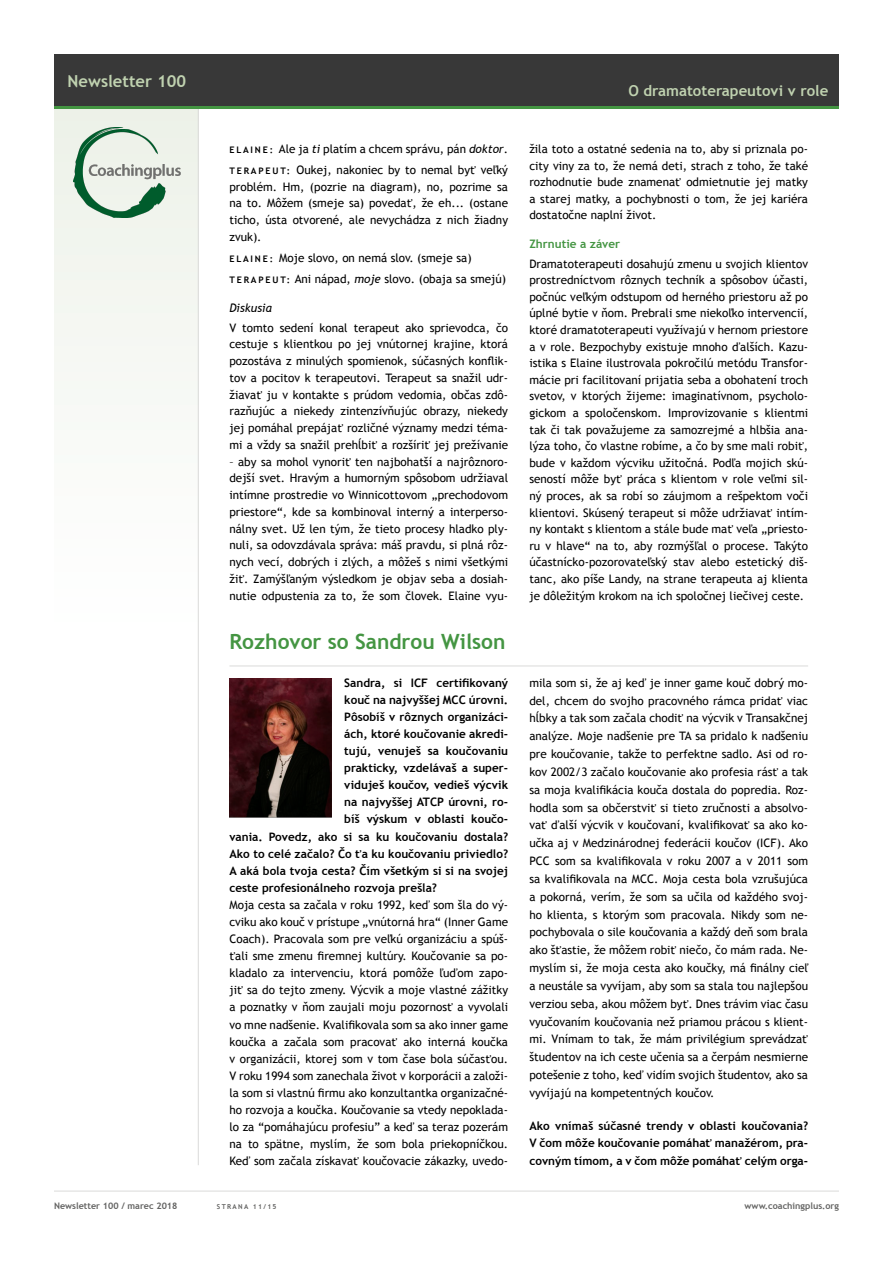
<style>
.page{position:relative;width:893px;height:1263px;background:#fff}
.page>*{position:absolute;margin:0;border:0;box-sizing:border-box;transform-origin:0 0}
.t1{font:700 21px "Trebuchet MS";color:#449542}
.t2{font:700 16.5px "Trebuchet MS";color:#c0d2b0}
.t3{font:700 15px "Trebuchet MS";color:#c0d2b0}
.t4{font:11.7px/16.6px "Trebuchet MS";color:#000;text-align:justify}
.t5{font:700 11.7px/17.9px "Trebuchet MS";color:#000;text-align:justify}
.t6{font:700 11.7px "Trebuchet MS";color:#449542}
.t7{font:italic 11.7px "Trebuchet MS";color:#000}
.t8{font:700 9px "Trebuchet MS";color:#636362}
.t9{font:700 6.75px "Trebuchet MS";letter-spacing:.2em;color:#636362}
.s1{font-weight:700;font-size:9px}
.s2{font-style:italic}
</style>
<div class="page">
<div style="left:54px;top:106px;width:145px;height:525px;background:#f7f9f5"></div>
<hr style="left:54px;top:1191px;width:785px;height:1px;background:#dadad9">
<hr style="left:198px;top:108px;width:1px;height:1057px;background:#dadad9">
<div style="left:54px;top:54px;width:785px;height:53px;background:#383838"></div>
<hr style="left:54px;top:106px;width:785px;height:3px;background:#449542">
<img style="left:74px;top:127px;width:106px;height:91px">
<hr style="left:229px;top:666px;width:579px;height:1px;background:#dadad9">
<img style="left:229px;top:678px;width:103px;height:139px">
<h2 class="t2" style="left:68px;top:70px;width:120px">Newsletter 100</h2>
<p class="t4" style="left:229px;top:138px;width:280px;line-height:21px"><span class="s1">E L A I N E :</span> Ale ja <span class="s2">ti</span> platím a chcem správu, pán <span class="s2">doktor</span>.<br><span class="s1">T E R A P E U T:</span> Oukej, nakoniec by to nemal byť veľký</p>
<p class="t4" style="left:229px;top:178px;width:280px">problém. Hm, (pozrie na diagram), no, pozrime sa na to. Môžem (smeje sa) povedať, že eh... (ostane ticho, ústa otvorené, ale nevychádza z nich žiadny zvuk).</p>
<p class="t4" style="left:229px;top:247px;width:278px;line-height:21px"><span class="s1">E L A I N E :</span> Moje slovo, on nemá slov. (smeje sa)<br><span class="s1">T E R A P E U T:</span> Ani nápad, <span class="s2">moje</span> slovo. (obaja sa smejú)</p>
<p class="t7" style="left:229px;top:301px;width:44px">Diskusia</p>
<p class="t4" style="left:229px;top:319px;width:280px">V tomto sedení konal terapeut ako sprievodca, čo cestuje s klientkou po jej vnútornej krajine, ktorá pozostáva z minulých spomienok, súčasných konflik&shy;tov a pocitov k terapeutovi. Terapeut sa snažil udr&shy;žiavať ju v kontakte s prúdom vedomia, občas zdô&shy;razňujúc a niekedy zintenzívňujúc obrazy, niekedy jej pomáhal prepájať rozličné významy medzi téma&shy;mi a vždy sa snažil prehĺbiť a rozšíriť jej prežívanie</p>
<p class="t4" style="left:229px;top:453px;width:280px">– aby sa mohol vynoriť ten najbohatší a najrôznoro&shy;dejší svet. Hravým a humorným spôsobom udržiaval intímne prostredie vo Winnicottovom „prechodovom priestore“, kde sa kombinoval interný a interperso&shy;nálny svet. Už len tým, že tieto procesy hladko ply&shy;nuli, sa odovzdávala správa: máš pravdu, si plná rôz&shy;nych vecí, dobrých i zlých, a môžeš s nimi všetkými žiť. Zamýšľaným výsledkom je objav seba a dosiah&shy;nutie odpustenia za to, že som človek. Elaine vyu-</p>
<h1 class="t1" style="left:229px;top:628px;width:278px">Rozhovor so Sandrou Wilson</h1>
<p class="t5" style="left:344px;top:674px;width:165px">Sandra, si ICF certifikovaný</p>
<p class="t5" style="left:344px;top:691px;width:165px">kouč na najvyššej MCC úrovni.</p>
<p class="t5" style="left:344px;top:708px;width:165px">Pôsobíš v rôznych organizáci-</p>
<p class="t5" style="left:344px;top:725px;width:165px">ách, ktoré koučovanie akredi-</p>
<p class="t5" style="left:344px;top:742px;width:165px">tujú, venuješ sa koučovaniu</p>
<p class="t5" style="left:344px;top:759px;width:165px">prakticky, vzdelávaš a super-</p>
<p class="t5" style="left:344px;top:776px;width:165px">viduješ koučov, vedieš výcvik</p>
<p class="t5" style="left:344px;top:793px;width:165px">na najvyššej ATCP úrovni, ro-</p>
<p class="t5" style="left:344px;top:810px;width:165px">bíš výskum v oblasti koučo-</p>
<p class="t5" style="left:229px;top:827px;width:280px">vania. Povedz, ako si sa ku koučovaniu dostala?</p>
<p class="t5" style="left:229px;top:844px;width:280px">Ako to celé začalo? Čo ťa ku koučovaniu priviedlo?</p>
<p class="t5" style="left:229px;top:862px;width:280px">A aká bola tvoja cesta? Čím všetkým si si na svojej</p>
<p class="t5" style="left:229px;top:879px;width:209px">ceste profesionálneho rozvoja prešla?</p>
<p class="t4" style="left:229px;top:896px;width:280px;line-height:17.1px">Moja cesta sa začala v roku 1992, keď som šla do vý&shy;cviku ako kouč v prístupe „vnútorná hra“ (Inner Game Coach). Pracovala som pre veľkú organizáciu a spúš&shy;ťali sme zmenu firemnej kultúry. Koučovanie sa po&shy;kladalo za intervenciu, ktorá pomôže ľuďom zapo&shy;jiť sa do tejto zmeny. Výcvik a moje vlastné zážitky a poznatky v ňom zaujali moju pozornosť a vyvolali vo mne nadšenie. Kvalifikovala som sa ako inner game koučka a začala som pracovať ako interná koučka v organizácii, ktorej som v tom čase bola súčasťou.<br>V roku 1994 som zanechala život v korporácii a založi&shy;la som si vlastnú firmu ako konzultantka organizačné&shy;ho rozvoja a koučka. Koučovanie sa vtedy nepoklada&shy;lo za “pomáhajúcu profesiu” a keď sa teraz pozerám na to spätne, myslím, že som bola priekopníčkou.<br>Keď som začala získavať koučovacie zákazky, uvedo-</p>
<p class="t3" style="left:628px;top:81px;width:201px">O dramatoterapeutovi v role</p>
<p class="t4" style="left:529px;top:141px;width:280px">žila toto a ostatné sedenia na to, aby si priznala po&shy;city viny za to, že nemá deti, strach z toho, že také rozhodnutie bude znamenať odmietnutie jej matky a starej matky, a pochybnosti o tom, že jej kariéra dostatočne naplní život.</p>
<p class="t6" style="left:529px;top:237px;width:92px">Zhrnutie a záver</p>
<p class="t4" style="left:529px;top:255px;width:280px">Dramatoterapeuti dosahujú zmenu u svojich klientov prostredníctvom rôznych techník a spôsobov účasti, počnúc veľkým odstupom od herného priestoru až po úplné bytie v ňom. Prebrali sme niekoľko intervencií, ktoré dramatoterapeuti využívajú v hernom priestore a v role. Bezpochyby existuje mnoho ďalších. Kazu&shy;istika s Elaine ilustrovala pokročilú metódu Transfor&shy;mácie pri facilitovaní prijatia seba a obohatení troch svetov, v ktorých žijeme: imaginatívnom, psycholo&shy;gickom a spoločenskom. Improvizovanie s klientmi tak či tak považujeme za samozrejmé a hlbšia ana&shy;lýza toho, čo vlastne robíme, a čo by sme mali robiť, bude v každom výcviku užitočná. Podľa mojich skú&shy;seností môže byť práca s klientom v role veľmi sil&shy;ný proces, ak sa robí so záujmom a rešpektom voči klientovi. Skúsený terapeut si môže udržiavať intím&shy;ny kontakt s klientom a stále bude mať veľa „priesto&shy;ru v hlave“ na to, aby rozmýšľal o procese. Takýto účastnícko-pozorovateľský stav alebo estetický diš&shy;tanc, ako píše Landy, na strane terapeuta aj klienta je dôležitým krokom na ich spoločnej liečivej ceste.</p>
<p class="t4" style="left:529px;top:674px;width:280px;line-height:17.9px">mila som si, že aj keď je inner game kouč dobrý mo&shy;del, chcem do svojho pracovného rámca pridať viac hĺbky a tak som začala chodiť na výcvik v Transakčnej analýze. Moje nadšenie pre TA sa pridalo k nadšeniu pre koučovanie, takže to perfektne sadlo. Asi od ro&shy;kov 2002/3 začalo koučovanie ako profesia rásť a tak sa moja kvalifikácia kouča dostala do popredia. Roz&shy;hodla som sa občerstviť si tieto zručnosti a absolvo&shy;vať ďalší výcvik v koučovaní, kvalifikovať sa ako ko&shy;učka aj v Medzinárodnej federácii koučov (ICF). Ako PCC som sa kvalifikovala v roku 2007 a v 2011 som sa kvalifikovala na MCC. Moja cesta bola vzrušujúca a pokorná, verím, že som sa učila od každého svoj&shy;ho klienta, s ktorým som pracovala. Nikdy som ne&shy;pochybovala o sile koučovania a každý deň som brala ako šťastie, že môžem robiť niečo, čo mám rada. Ne&shy;myslím si, že moja cesta ako koučky, má finálny cieľ a neustále sa vyvíjam, aby som sa stala tou najlepšou verziou seba, akou môžem byť. Dnes trávim viac času vyučovaním koučovania než priamou prácou s klient&shy;mi. Vnímam to tak, že mám privilégium sprevádzať študentov na ich ceste učenia sa a čerpám nesmierne potešenie z toho, keď vidím svojich študentov, ako sa vyvíjajú na kompetentných koučov.</p>
<p class="t5" style="left:529px;top:1116px;width:280px">Ako vnímaš súčasné trendy v oblasti koučovania?<br>V čom môže koučovanie pomáhať manažérom, pra&shy;covným tímom, a v čom môže pomáhať celým orga-</p>
<p class="t8" style="left:54px;top:1200px;width:125px">Newsletter 100 / marec 2018</p>
<p class="t9" style="left:217px;top:1202px;width:61px">STRANA 11/15</p>
<p class="t8" style="left:745px;top:1200px;width:96px">www.coachingplus.org</p>
</div>
